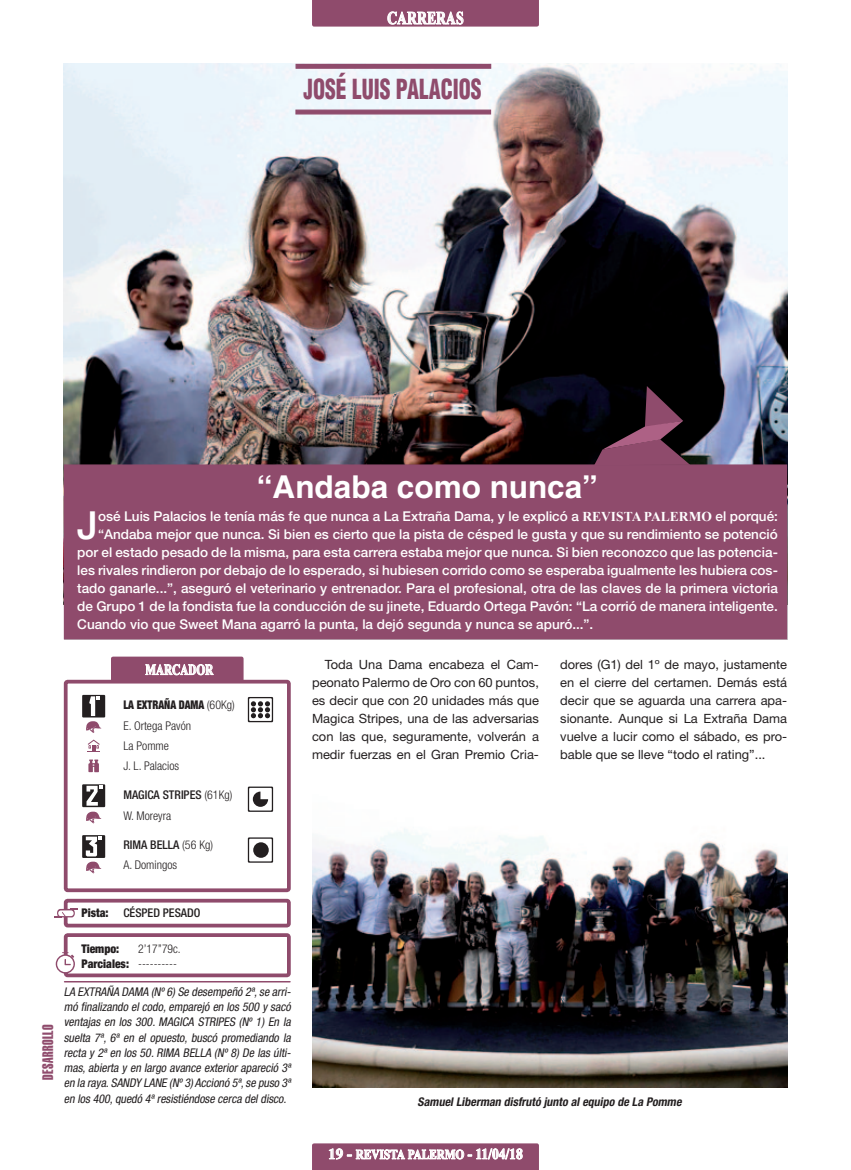
<style>
.page{position:relative;width:851px;height:1170px;background:#fff}
.page>*{position:absolute;margin:0;border:0;box-sizing:border-box;transform-origin:0 0}
.Texto_Comentario{font:500 38.7px "Helvetica Neue LT Std";color:#fff}
.Titulo_3{font:700 31.5px "Helvetica";color:#fff}
.Texto{font:900 condensed 27px "Helvetica";color:#8f4b6c;scale:.8 1}
.t1{font:700 18px "Times New Roman";letter-spacing:.02em;color:#fff;scale:.75 1}
.t2{font:15px "Helvetica LT Std Extra Comp";letter-spacing:.025em;color:#8f4b6c}
.t3{font:700 15px "Times New Roman";letter-spacing:-.005em;color:#fff;scale:.75 1}
.Texto_Comentario-2{font:500 13.5px "Helvetica Neue LT Std";color:#fff}
.t4{font:700 13.5px "Times New Roman";color:#fff;scale:.83 1}
.Texto_con_Capitular{font:12.75px/18px "Helvetica Neue LT Std";color:#231f20;text-align:justify}
.Desarrollo{font:italic condensed 12px/15px "Helvetica Neue LT Std";color:#231f20;text-align:justify}
.t5{font:300 condensed 12px "Helvetica Neue LT Std";color:#231f20}
.t6{font:500 condensed 12px "Helvetica Neue LT Std";color:#231f20}
.Epigrafe{font:italic 700 condensed 12px "Helvetica Neue LT Std";color:#231f20}
.t7{font:900 condensed 12px "Helvetica Neue LT Std";color:#231f20}
.t8{font:900 condensed 12px "Helvetica Neue LT Std";color:#231f20;scale:.87 1}
.s1{font-family:"Times New Roman";font-weight:700}
.s2{font-weight:300}
.s3{font-size:15px}
</style>
<div class="page">
<hr style="left:65px;top:980px;width:225px;height:2px;background:#8f4b6c">
<div style="left:64px;top:933px;width:227px;height:44px;border:4px solid #8f4b6c;border-radius:2px"></div>
<div style="left:64px;top:898px;width:227px;height:29px;border:4px solid #8f4b6c;border-radius:2px"></div>
<svg style="left:55px;top:908px;width:22px;height:9px"></svg>
<svg style="left:56px;top:952px;width:19px;height:21px"></svg>
<div style="left:111px;top:656px;width:132px;height:25px;background:#8f4b6c;border-radius:2px"></div>
<div style="left:64px;top:679px;width:227px;height:213px;border:4px solid #8f4b6c;border-radius:2px"></div>
<svg style="left:86px;top:811px;width:16px;height:12px"></svg>
<div style="left:82px;top:694px;width:23px;height:23px;background:#231f20"></div>
<svg style="left:85px;top:696px;width:17px;height:37px"></svg>
<div style="left:82px;top:784px;width:23px;height:23px;background:#231f20"></div>
<svg style="left:86px;top:785px;width:16px;height:20px"></svg>
<div style="left:82px;top:835px;width:23px;height:22px;background:#231f20"></div>
<svg style="left:85px;top:836px;width:17px;height:37px"></svg>
<svg style="left:88px;top:739px;width:12px;height:13px"></svg>
<svg style="left:145px;top:664px;width:68px;height:11px"></svg>
<svg style="left:88px;top:759px;width:11px;height:13px"></svg>
<svg style="left:312px;top:1143px;width:227px;height:26px;background:#a36b86"></svg>
<svg style="left:312px;top:0;width:227px;height:27px;background:#995b79"></svg>
<img style="left:64px;top:64px;width:723px;height:400px">
<img style="left:312px;top:828px;width:475px;height:258px">
<svg style="left:248px;top:786px;width:25px;height:25px"></svg>
<svg style="left:248px;top:837px;width:25px;height:25px"></svg>
<div style="left:253px;top:842px;width:16px;height:15px;background:#231f20;border-radius:50%"></div>
<svg style="left:248px;top:697px;width:25px;height:25px"></svg>
<svg style="left:295px;top:64px;width:196px;height:5px"></svg>
<svg style="left:295px;top:109px;width:196px;height:5px"></svg>
<div style="left:64px;top:464px;width:723px;height:175px;background:#8f4b6c;border:2px solid #8f4b6c"></div>
<svg style="left:594px;top:386px;width:96px;height:79px;background:#3f2232"></svg>
<h3 class="t1" style="left:387px;top:6px;width:103px">CARRERAS</h3>
<p class="Texto" style="left:303px;top:72px;width:224px">JOSÉ LUIS PALACIOS</p>
<p class="Titulo_3" style="left:257px;top:467px;width:342px">“Andaba como nunca”</p>
<p class="Texto_Comentario" style="left:77px;top:501px;width:22px">J</p>
<p class="Texto_Comentario-2" style="left:98px;top:507px;width:681px">osé Luis Palacios le tenía más fe que nunca a La Extraña Dama, y le explicó a <span class="s1">REVISTA PALERMO</span> el porqué:</p>
<p class="Texto_Comentario-2" style="left:98px;top:525px;width:681px">“Andaba mejor que nunca. Si bien es cierto que la pista de césped le gusta y que su rendimiento se potenció</p>
<p class="Texto_Comentario-2" style="left:77px;top:543px;width:702px">por el estado pesado de la misma, para esta carrera estaba mejor que nunca. Si bien reconozco que las potencia-</p>
<p class="Texto_Comentario-2" style="left:77px;top:561px;width:702px">les rivales rindieron por debajo de lo esperado, si hubiesen corrido como se esperaba igualmente les hubiera cos-</p>
<p class="Texto_Comentario-2" style="left:77px;top:579px;width:702px">tado ganarle...”, aseguró el veterinario y entrenador. Para el profesional, otra de las claves de la primera victoria</p>
<p class="Texto_Comentario-2" style="left:77px;top:597px;width:702px">de Grupo 1 de la fondista fue la conducción de su jinete, Eduardo Ortega Pavón: “La corrió de manera inteligente.</p>
<p class="Texto_Comentario-2" style="left:77px;top:615px;width:517px">Cuando vio que Sweet Mana agarró la punta, la dejó segunda y nunca se apuró...”.</p>
<p class="t3" style="left:145px;top:659px;width:92px">MARCADOR</p>
<p class="t8" style="left:123px;top:697px;width:130px">LA EXTRAÑA DAMA <span class="s2">(60Kg)</span></p>
<p class="t5" style="left:123px;top:718px;width:69px">E. Ortega Pavón</p>
<p class="t5" style="left:123px;top:738px;width:47px">La Pomme</p>
<p class="t5" style="left:123px;top:759px;width:57px">J. L. Palacios</p>
<p class="t6" style="left:123px;top:787px;width:111px">MAGICA STRIPES <span class="s2">(61Kg)</span></p>
<p class="t5" style="left:123px;top:808px;width:49px">W. Moreyra</p>
<p class="t6" style="left:123px;top:837px;width:91px">RIMA BELLA <span class="s2">(56 Kg)</span></p>
<p class="t5" style="left:123px;top:858px;width:55px">A. Domingos</p>
<p class="Texto_con_Capitular" style="left:312px;top:655px;width:228px;text-indent:13px">Toda Una Dama encabeza el Cam&shy;peonato Palermo de Oro con 60 puntos, es decir que con 20 unidades más que Magica Stripes, una de las adversarias con las que, seguramente, volverán a medir fuerzas en el Gran Premio Cria-</p>
<p class="Texto_con_Capitular" style="left:560px;top:655px;width:228px">dores (G1) del 1º de mayo, justamente en el cierre del certamen. Demás está decir que se aguarda una carrera apa&shy;sionante. Aunque si La Extraña Dama vuelve a lucir como el sábado, es pro&shy;bable que se lleve “todo el rating”...</p>
<p class="t2" style="left:39px;top:1079px;width:56px;rotate:-90deg">DESARROLLO</p>
<p class="t6" style="left:123px;top:905px;width:79px">CÉSPED PESADO</p>
<p class="t5" style="left:138px;top:942px;width:44px">2’17’’79c.</p>
<p class="t5" style="left:138px;top:957px;width:40px">----------</p>
<p class="t7" style="left:81px;top:905px;width:29px">Pista:</p>
<p class="t7" style="left:81px;top:941px;width:39px">Tiempo:</p>
<p class="t7" style="left:81px;top:956px;width:49px">Parciales:</p>
<p class="Desarrollo" style="left:64px;top:984px;width:231px">LA EXTRAÑA DAMA (Nº6) Se desempeñó 2ª,se arri&shy;mó finalizando elcodo,emparejó en los 500 y sacó ventajas en los 300. MAGICA STRIPES (Nº 1) En la suelta 7ª, 6ª en el opuesto, buscó promediando la recta y 2ª en los 50.RIMA BELLA (Nº 8) De las últi&shy;mas,abierta y en largo avance exterior apareció 3ª en la raya.SANDY LANE (Nº3) Accionó 5ª,se puso 3ª</p>
<p class="Desarrollo" style="left:64px;top:1091px;width:226px">en los 400,quedó 4ªresistiéndose cerca deldisco.</p>
<p class="Epigrafe" style="left:417px;top:1094px;width:268px">SamuelLiberman disfrutó junto alequipo de La Pomme</p>
<p class="t4" style="left:328px;top:1144px;width:236px"><span class="s3">19 -</span> REVISTA PALERMO <span class="s3">- 11/04/18</span></p>
</div>
